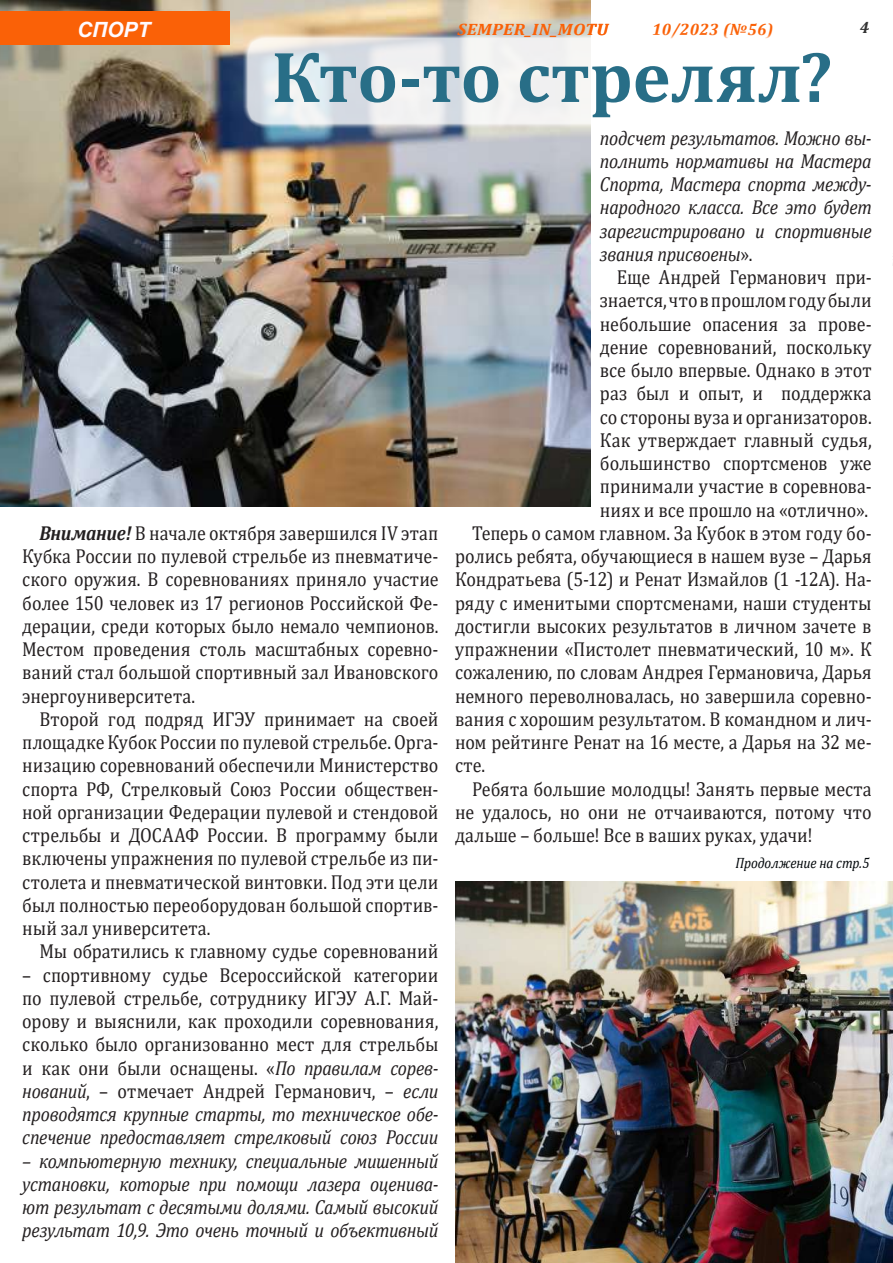
<style>
.page{position:relative;width:893px;height:1263px;background:#fff}
.page>*{position:absolute;margin:0;border:0;box-sizing:border-box;transform-origin:0 0}
.t1{font:700 72.9px "Cambria";letter-spacing:.005em;color:#286e87}
.t2{font:italic 700 21px "Arial";color:#fffaff}
.t3{font:20.25px/23.2px "Cambria";color:#231f20;text-align:justify;scale:.89 1}
.t4{font:italic 20.25px/23.2px "Cambria";letter-spacing:-.02em;color:#231f20;text-align:justify;scale:.89 1}
.t5{font:italic 700 16.5px "Cambria";letter-spacing:.02em;color:#fa6107;scale:1.09 1}
.t6{font:italic 700 16.5px "Cambria";letter-spacing:.02em;color:#fa6107}
.t7{font:italic 700 16.5px "Cambria";color:#323232}
.t8{font:italic 15px "Cambria";letter-spacing:-.005em;color:#02070a;scale:.89 1}
.s1{font-style:normal}
.s2{font-weight:700;font-style:italic}
.s3{font-style:italic}
</style>
<div class="page">
<img style="left:0;top:0;width:590px;height:506px">
<svg style="left:242px;top:32px;width:622px;height:97px"></svg>
<div style="left:0;top:11px;width:230px;height:34px;background:#fa6107"></div>
<img style="left:455px;top:881px;width:438px;height:382px">
<p class="t2" style="left:77px;top:16px;width:75px">СПОРТ</p>
<p class="t5" style="left:457px;top:17px;width:140px">SEMPER_IN_MOTU</p>
<p class="t6" style="left:652px;top:18px;width:123px">10/2023 (№56)</p>
<p class="t7" style="left:860px;top:16px;width:11px">4</p>
<h1 class="t1" style="left:271px;top:26px;width:562px">Кто-то стрелял?</h1>
<p class="t4" style="left:600px;top:125px;width:307px">подсчет результатов. Можно вы&shy;полнить нормативы на Мастера Спорта, Мастера спорта между&shy;народного класса. Все это будет зарегистрировано и спортивные звания присвоены<span class="s1">».</span></p>
<p class="t3" style="left:617px;top:265px;width:288px">Еще Андрей Германович при-</p>
<p class="t3" style="left:600px;top:289px;width:307px">знается, что в прошлом году были</p>
<p class="t3" style="left:600px;top:312px;width:307px">небольшие опасения за прове-</p>
<p class="t3" style="left:600px;top:335px;width:307px">дение соревнований, поскольку</p>
<p class="t3" style="left:600px;top:358px;width:307px">все было впервые. Однако в этот</p>
<p class="t3" style="left:600px;top:382px;width:307px">раз был и опыт, и поддержка</p>
<p class="t3" style="left:600px;top:405px;width:307px">со стороны вуза и организаторов.</p>
<p class="t3" style="left:600px;top:428px;width:307px">Как утверждает главный судья,</p>
<p class="t3" style="left:600px;top:451px;width:307px">большинство спортсменов уже</p>
<p class="t3" style="left:600px;top:475px;width:307px">принимали участие в соревнова-</p>
<p class="t3" style="left:600px;top:498px;width:303px">ниях и все прошло на «отлично».</p>
<p class="t3" style="left:472px;top:521px;width:451px">Теперь о самом главном. За Кубок в этом году бо-</p>
<p class="t3" style="left:455px;top:544px;width:470px">ролись ребята, обучающиеся в нашем вузе – Дарья</p>
<p class="t3" style="left:455px;top:568px;width:470px">Кондратьева (5-12) и Ренат Измайлов (1 -12А). На-</p>
<p class="t3" style="left:455px;top:591px;width:470px">ряду с именитыми спортсменами, наши студенты</p>
<p class="t3" style="left:455px;top:614px;width:470px">достигли высоких результатов в личном зачете в</p>
<p class="t3" style="left:455px;top:637px;width:470px">упражнении «Пистолет пневматический, 10 м». К</p>
<p class="t3" style="left:455px;top:661px;width:470px">сожалению, по словам Андрея Германовича, Дарья</p>
<p class="t3" style="left:455px;top:684px;width:470px">немного переволновалась, но завершила соревно-</p>
<p class="t3" style="left:455px;top:707px;width:470px">вания с хорошим результатом. В командном и лич-</p>
<p class="t3" style="left:455px;top:730px;width:470px">ном рейтинге Ренат на 16 месте, а Дарья на 32 ме-</p>
<p class="t3" style="left:455px;top:754px;width:35px">сте.</p>
<p class="t3" style="left:472px;top:777px;width:451px">Ребята большие молодцы! Занять первые места</p>
<p class="t3" style="left:455px;top:800px;width:470px">не удалось, но они не отчаиваются, потому что</p>
<p class="t3" style="left:455px;top:823px;width:403px">дальше – больше! Все в ваших руках, удачи!</p>
<p class="t3" style="left:22px;top:521px;width:469px;text-indent:17px"><span class="s2">Внимание!</span> В начале октября завершился IV этап Кубка России по пулевой стрельбе из пневматиче&shy;ского оружия. В соревнованиях приняло участие более 150 человек из 17 регионов Российской Фе&shy;дерации, среди которых было немало чемпионов.<br>Местом проведения столь масштабных соревно&shy;ваний стал большой спортивный зал Ивановского энергоуниверситета.</p>
<p class="t3" style="left:22px;top:707px;width:469px;text-indent:17px">Второй год подряд ИГЭУ принимает на своей площадке Кубок России по пулевой стрельбе. Орга&shy;низацию соревнований обеспечили Министерство спорта РФ, Стрелковый Союз России обществен&shy;ной организации Федерации пулевой и стендовой стрельбы и ДОСААФ России. В программу были включены упражнения по пулевой стрельбе из пи&shy;столета и пневматической винтовки. Под эти цели был полностью переоборудован большой спортив&shy;ный зал университета.</p>
<p class="t3" style="left:39px;top:940px;width:450px">Мы обратились к главному судье соревнований</p>
<p class="t3" style="left:22px;top:963px;width:469px">– спортивному судье Всероссийской категории по пулевой стрельбе, сотруднику ИГЭУ А.Г. Май&shy;орову и выяснили, как проходили соревнования, сколько было организованно мест для стрельбы и как они были оснащены. «<span class="s3">По правилам сорев&shy;нований</span>, – отмечает Андрей Германович, – <span class="s3">если проводятся крупные старты, то техническое обе&shy;спечение предоставляет стрелковый союз России</span></p>
<p class="t4" style="left:22px;top:1148px;width:469px">– компьютерную технику, специальные мишенный установки, которые при помощи лазера оценива&shy;ют результат с десятыми долями. Самый высокий результат 10,9. Это очень точный и объективный</p>
<p class="t8" style="left:736px;top:852px;width:152px">Продолжение на стр.5</p>
</div>
